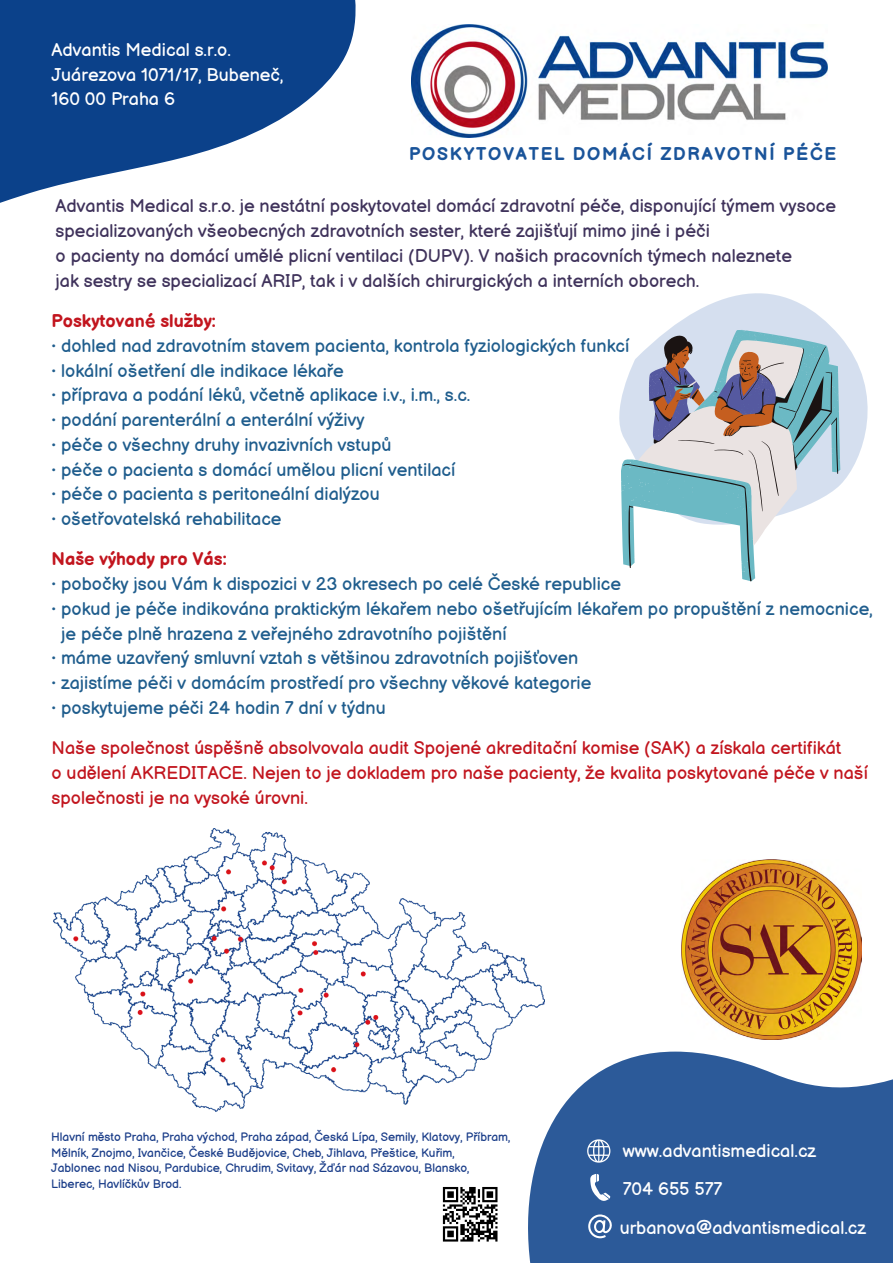
<style>
.page{position:relative;width:893px;height:1263px;background:#fff}
.page>*{position:absolute;margin:0;border:0;box-sizing:border-box;transform-origin:0 0}
.t1{font:18px/24.8px "Balsamiq Sans";color:#1f5d8d}
.t2{font:18px/24.8px "Balsamiq Sans";color:#3f325b}
.t3{font:18px/24.8px "Balsamiq Sans";color:#c2151e}
.t4{font:18px/24.8px "Balsamiq Sans";color:#fff}
.t5{font:700 18px "Balsamiq Sans";color:#c2151e}
.t6{font:700 18px "Balsamiq Sans";letter-spacing:.1em;color:#1a549a}
.t7{font:12px/16px "Balsamiq Sans";color:#1a3d89}
</style>
<div class="page">
<img style="left:528px;top:1051px;width:365px;height:212px">
<svg style="left:619px;top:293px;width:249px;height:192px"></svg>
<img style="left:411px;top:25px;width:417px;height:112px">
<svg style="left:638px;top:330px;width:192px;height:5px"></svg>
<svg style="left:623px;top:335px;width:215px;height:247px"></svg>
<svg style="left:443px;top:1187px;width:54px;height:54px"></svg>
<svg style="left:587px;top:1139px;width:23px;height:24px"></svg>
<svg style="left:588px;top:1214px;width:24px;height:24px"></svg>
<svg style="left:590px;top:1174px;width:20px;height:27px"></svg>
<img style="left:682px;top:859px;width:180px;height:180px">
<svg style="left:0;top:0;width:356px;height:203px;fill:#0b418a"></svg>
<img style="left:53px;top:829px;width:492px;height:282px">
<p class="t4" style="left:52px;top:36px;width:233px">Advantis Medical s.r.o.<br>Juárezova 1071/17, Bubeneč,<br>160 00 Praha 6</p>
<p class="t6" style="left:409px;top:139px;width:429px">POSKYTOVATEL DOMÁCÍ ZDRAVOTNÍ PÉČE</p>
<p class="t2" style="left:56px;top:193px;width:782px">Advantis Medical s.r.o. je nestátní poskytovatel domácí zdravotní péče, disponující týmem vysoce specializovaných všeobecných zdravotních sester, které zajišťují mimo jiné i péči<br>o pacienty na domácí umělé plicní ventilaci (DUPV). V našich pracovních týmech naleznete<br>jak sestry se specializací ARIP, tak i v dalších chirurgických a interních oborech.</p>
<p class="t5" style="left:52px;top:305px;width:166px">Poskytované služby:</p>
<p class="t1" style="left:52px;top:332px;width:579px">• dohled nad zdravotním stavem pacienta, kontrola fyziologických funkcí</p>
<p class="t1" style="left:52px;top:357px;width:294px">• lokální ošetření dle indikace lékaře</p>
<p class="t1" style="left:52px;top:382px;width:420px">• příprava a podání léků, včetně aplikace i.v., i.m., s.c.</p>
<p class="t1" style="left:52px;top:407px;width:314px">• podání parenterální a enterální výživy</p>
<p class="t1" style="left:52px;top:431px;width:341px">• péče o všechny druhy invazivních vstupů</p>
<p class="t1" style="left:52px;top:456px;width:405px">• péče o pacienta s domácí umělou plicní ventilací</p>
<p class="t1" style="left:52px;top:481px;width:330px">• péče o pacienta s peritoneální dialýzou</p>
<p class="t1" style="left:52px;top:506px;width:232px">• ošetřovatelská rehabilitace</p>
<p class="t5" style="left:52px;top:544px;width:177px">Naše výhody pro Vás:</p>
<p class="t1" style="left:52px;top:571px;width:571px">• pobočky jsou Vám k dispozici v 23 okresech po celé České republice</p>
<p class="t1" style="left:61px;top:595px;width:813px;text-indent:-10px">• pokud je péče indikována praktickým lékařem nebo ošetřujícím lékařem po propuštění z nemocnice, je péče plně hrazena z veřejného zdravotního pojištění</p>
<p class="t1" style="left:52px;top:645px;width:528px">• máme uzavřený smluvní vztah s většinou zdravotních pojišťoven</p>
<p class="t1" style="left:52px;top:670px;width:541px">• zajistíme péči v domácím prostředí pro všechny věkové kategorie</p>
<p class="t1" style="left:52px;top:694px;width:336px">• poskytujeme péči 24 hodin 7 dní v týdnu</p>
<p class="t3" style="left:52px;top:735px;width:818px">Naše společnost úspěšně absolvovala audit Spojené akreditační komise (SAK) a získala certifikát<br>o udělení AKREDITACE. Nejen to je dokladem pro naše pacienty, že kvalita poskytované péče v naší společnosti je na vysoké úrovni.</p>
<p class="t7" style="left:51px;top:1128px;width:461px">Hlavní město Praha, Praha východ, Praha západ, Česká Lípa, Semily, Klatovy, Příbram, Mělník, Znojmo, Ivančice, České Budějovice, Cheb, Jihlava, Přeštice, Kuřim,<br>Jablonec nad Nisou, Pardubice, Chrudim, Svitavy, Žďár nad Sázavou, Blansko, Liberec, Havlíčkův Brod.</p>
<p class="t4" style="left:623px;top:1137px;width:195px">www.advantismedical.cz</p>
<p class="t4" style="left:620px;top:1169px;width:248px;line-height:38.4px">704 655 577 urbanova@advantismedical.cz</p>
</div>
